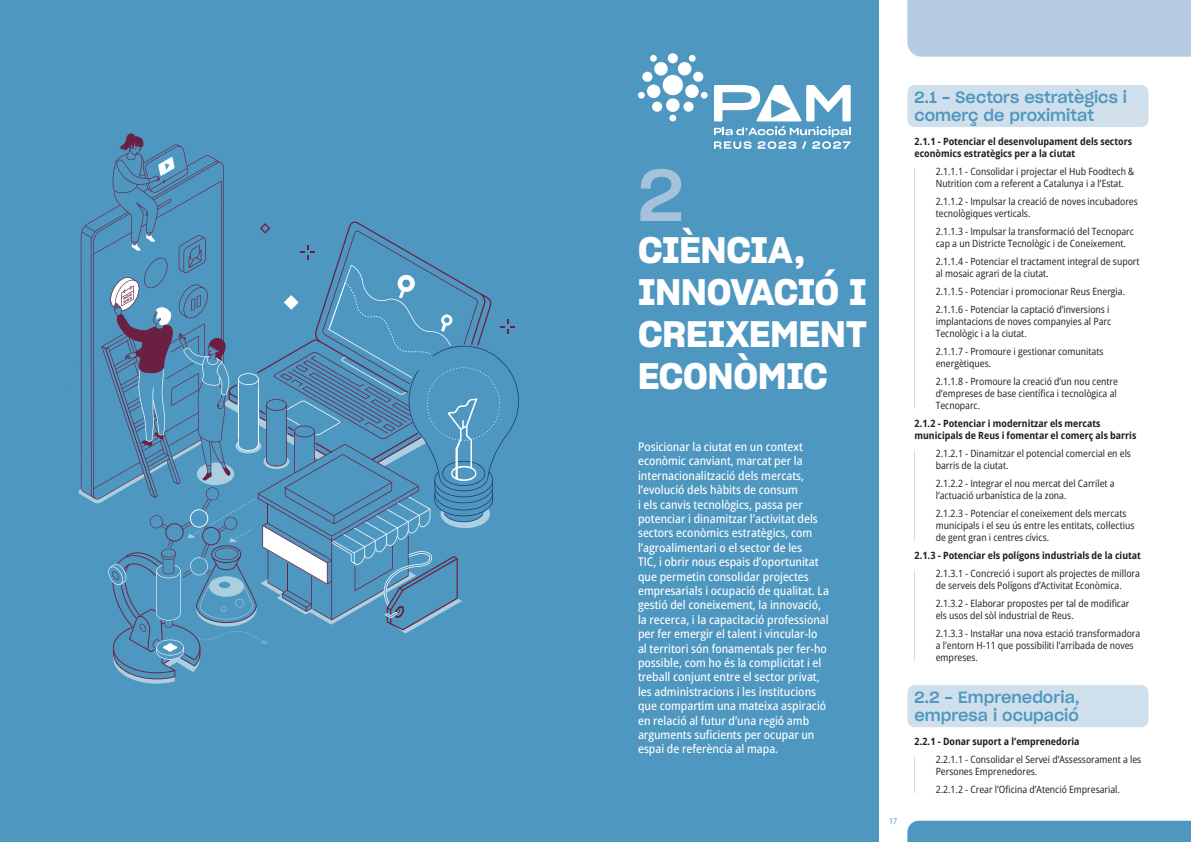
<style>
.page{position:relative;width:1191px;height:842px;background:#fff}
.page>*{position:absolute;margin:0;border:0;box-sizing:border-box;transform-origin:0 0}
._1_Eix{font:72px "Sharp Grotesk Medium 20";color:#a5c2db}
._1_Eix-2{font:36px/42px "Sharp Grotesk Semi Bold 20";color:#fff}
._1_1_Ambit_-_Blau{font:16px/18px "Sharp Grotesk Medium 20";color:#4e97c0}
.Intro_capitol{font:500 semi-condensed 12px/14.4px "Open Sans";color:#fff}
._1_1_1_1_Acció_-_Bla{font:semi-condensed 10px/12px "Open Sans";color:#231f20}
._1_1_1_Objectiu{font:700 semi-condensed 10px/12px "Open Sans";color:#231f20}
.t1{font:semi-condensed 8px "Open Sans";color:#4e97c0}
</style>
<div class="page">
<div style="left:595px;top:0;width:284px;height:842px;background:#4e97c0"></div>
<div style="left:907px;top:821px;width:284px;height:21px;background:#4e97c0"></div>
<svg style="left:714px;top:85px;width:136px;height:64px"></svg>
<div style="left:662px;top:75px;width:21px;height:20px;background:#fff;border-radius:50%"></div>
<div style="left:678px;top:62px;width:13px;height:14px;background:#fff;border-radius:50%"></div>
<div style="left:654px;top:62px;width:14px;height:14px;background:#fff;border-radius:50%"></div>
<div style="left:647px;top:84px;width:13px;height:14px;background:#fff;border-radius:50%"></div>
<div style="left:666px;top:98px;width:13px;height:14px;background:#fff;border-radius:50%"></div>
<div style="left:685px;top:84px;width:13px;height:14px;background:#fff;border-radius:50%"></div>
<div style="left:668px;top:53px;width:10px;height:10px;background:#fff;border-radius:50%"></div>
<div style="left:642px;top:72px;width:10px;height:10px;background:#fff;border-radius:50%"></div>
<div style="left:693px;top:72px;width:10px;height:10px;background:#fff;border-radius:50%"></div>
<div style="left:652px;top:102px;width:10px;height:10px;background:#fff;border-radius:50%"></div>
<div style="left:683px;top:102px;width:10px;height:10px;background:#fff;border-radius:50%"></div>
<div style="left:689px;top:55px;width:6px;height:7px;background:#fff;border-radius:50%"></div>
<div style="left:650px;top:55px;width:7px;height:7px;background:#fff;border-radius:50%"></div>
<div style="left:638px;top:92px;width:7px;height:7px;background:#fff;border-radius:50%"></div>
<div style="left:701px;top:92px;width:6px;height:7px;background:#fff;border-radius:50%"></div>
<div style="left:669px;top:115px;width:7px;height:6px;background:#fff;border-radius:50%"></div>
<div style="left:907px;top:0;width:284px;height:57px;background:#b5cce2"></div>
<div style="left:907px;top:85px;width:241px;height:42px;background:#d0dfec;border-radius:7px"></div>
<hr style="left:914px;top:168px;width:1px;height:241px;background:#d0dfec">
<hr style="left:914px;top:450px;width:1px;height:91px;background:#d0dfec">
<hr style="left:914px;top:570px;width:1px;height:91px;background:#d0dfec">
<div style="left:907px;top:685px;width:241px;height:42px;background:#d0dfec;border-radius:7px"></div>
<hr style="left:914px;top:756px;width:1px;height:37px;background:#d0dfec">
<div style="left:0;top:0;width:595px;height:842px;background:#4e97c0"></div>
<svg style="left:72px;top:133px;width:447px;height:551px"></svg>
<p class="_1_Eix" style="left:638px;top:134px;width:47px">2</p>
<p class="_1_Eix-2" style="left:638px;top:227px;width:231px">CIÈNCIA,<br>INNOVACIÓ I<br>CREIXEMENT<br>ECONÒMIC</p>
<p class="Intro_capitol" style="left:638px;top:439px;width:192px">Posicionar la ciutat en un context econòmic canviant, marcat per la internacionalització dels mercats, l’evolució dels hàbits de consum<br>i els canvis tecnològics, passa per potenciar i dinamitzar l’activitat dels sectors econòmics estratègics, com l’agroalimentari o el sector de les<br>TIC, i obrir nous espais d’oportunitat que permetin consolidar projectes empresarials i ocupació de qualitat. La gestió del coneixement, la innovació, la recerca, i la capacitació professional per fer emergir el talent i vincular-lo al territori són fonamentals per fer-ho possible, com ho és la complicitat i el treball conjunt entre el sector privat, les administracions i les institucions que compartim una mateixa aspiració en relació al futur d’una regió amb arguments suficients per ocupar un espai de referència al mapa.</p>
<p class="t1" style="left:889px;top:815px;width:9px">17</p>
<p class="_1_1_Ambit_-_Blau" style="left:914px;top:87px;width:214px">2.1 - Sectors estratègics i comerç de proximitat</p>
<p class="_1_1_1_Objectiu" style="left:914px;top:135px;width:219px">2.1.1 - Potenciar el desenvolupament dels sectors econòmics estratègics per a la ciutat</p>
<p class="_1_1_1_1_Acció_-_Bla" style="left:935px;top:165px;width:200px">2.1.1.1 - Consolidar i projectar el Hub Foodtech &amp;<br>Nutrition com a referent a Catalunya i a l’Estat.</p>
<p class="_1_1_1_1_Acció_-_Bla" style="left:935px;top:195px;width:204px">2.1.1.2 - Impulsar la creació de noves incubadores tecnològiques verticals.</p>
<p class="_1_1_1_1_Acció_-_Bla" style="left:935px;top:225px;width:200px">2.1.1.3 - Impulsar la transformació del Tecnoparc cap a un Districte Tecnològic i de Coneixement.</p>
<p class="_1_1_1_1_Acció_-_Bla" style="left:935px;top:255px;width:205px">2.1.1.4 - Potenciar el tractament integral de suport al mosaic agrari de la ciutat.</p>
<p class="_1_1_1_1_Acció_-_Bla" style="left:935px;top:285px;width:191px">2.1.1.5 - Potenciar i promocionar Reus Energia.</p>
<p class="_1_1_1_1_Acció_-_Bla" style="left:935px;top:303px;width:177px">2.1.1.6 - Potenciar la captació d’inversions i implantacions de noves companyies al Parc<br>Tecnològic i a la ciutat.</p>
<p class="_1_1_1_1_Acció_-_Bla" style="left:935px;top:345px;width:169px">2.1.1.7 - Promoure i gestionar comunitats energètiques.</p>
<p class="_1_1_1_1_Acció_-_Bla" style="left:935px;top:375px;width:184px">2.1.1.8 - Promoure la creació d’un nou centre d’empreses de base científica i tecnològica al<br>Tecnoparc.</p>
<p class="_1_1_1_Objectiu" style="left:914px;top:417px;width:223px">2.1.2 - Potenciar i modernitzar els mercats municipals de Reus i fomentar el comerç als barris</p>
<p class="_1_1_1_1_Acció_-_Bla" style="left:935px;top:447px;width:197px">2.1.2.1 - Dinamitzar el potencial comercial en els barris de la ciutat.</p>
<p class="_1_1_1_1_Acció_-_Bla" style="left:935px;top:477px;width:180px">2.1.2.2 - Integrar el nou mercat del Carrilet a l’actuació urbanística de la zona.</p>
<p class="_1_1_1_1_Acció_-_Bla" style="left:935px;top:507px;width:200px">2.1.2.3 - Potenciar el coneixement dels mercats municipals i el seu ús entre les entitats, col·lectius de gent gran i centres cívics.</p>
<p class="_1_1_1_Objectiu" style="left:914px;top:549px;width:228px">2.1.3 - Potenciar els polígons industrials de la ciutat</p>
<p class="_1_1_1_1_Acció_-_Bla" style="left:935px;top:567px;width:206px">2.1.3.1 - Concreció i suport als projectes de millora de serveis dels Polígons d’Activitat Econòmica.</p>
<p class="_1_1_1_1_Acció_-_Bla" style="left:935px;top:597px;width:195px">2.1.3.2 - Elaborar propostes per tal de modificar els usos del sòl industrial de Reus.</p>
<p class="_1_1_1_1_Acció_-_Bla" style="left:935px;top:627px;width:206px">2.1.3.3 - Instal·lar una nova estació transformadora a l’entorn H-11 que possibiliti l’arribada de noves empreses.</p>
<p class="_1_1_Ambit_-_Blau" style="left:914px;top:687px;width:167px">2.2 - Emprenedoria, empresa i ocupació</p>
<p class="_1_1_1_Objectiu" style="left:914px;top:735px;width:166px">2.2.1 - Donar suport a l’emprenedoria</p>
<p class="_1_1_1_1_Acció_-_Bla" style="left:935px;top:753px;width:207px">2.2.1.1 - Consolidar el Servei d’Assessorament a les<br>Persones Emprenedores.</p>
<p class="_1_1_1_1_Acció_-_Bla" style="left:935px;top:783px;width:186px">2.2.1.2 - Crear l’Oficina d’Atenció Empresarial.</p>
</div>
